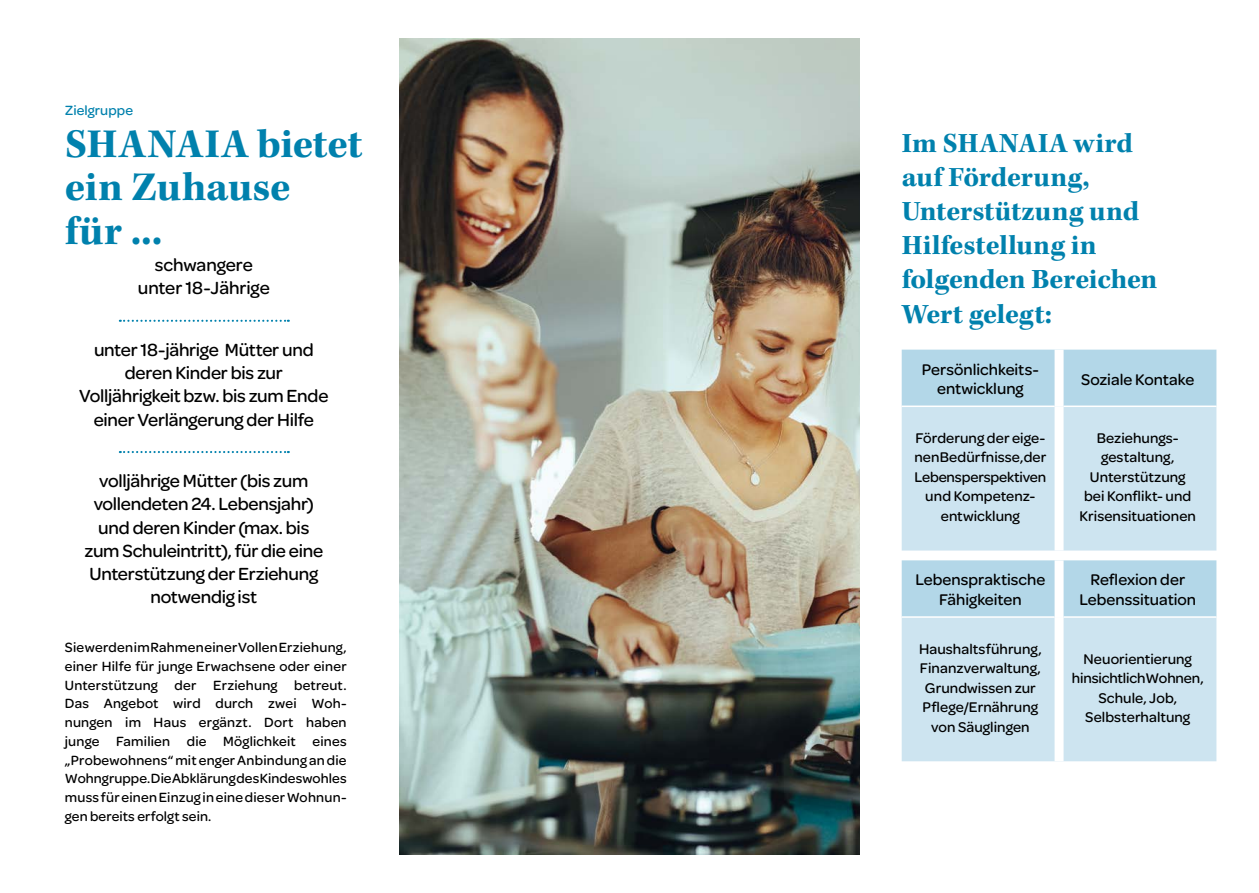
<style>
.page{position:relative;width:1259px;height:893px;background:#fff}
.page>*{position:absolute;margin:0;border:0;box-sizing:border-box;transform-origin:0 0}
.t1{font:700 42px/43.5px "Kepler Std";color:#0081ad}
.t2{font:700 28.5px/34.2px "Kepler Std";letter-spacing:-.005em;color:#0081ad}
.t3{font:18.75px/23.2px "Omnes VF";letter-spacing:-.015em;color:#000;text-align:center}
.t4{font:16.5px/19.8px "Omnes VF";color:#000;text-align:center}
.t5{font:15px/19.5px "Omnes VF";letter-spacing:.005em;color:#000;text-align:center}
.t6{font:14.25px/18.8px "Omnes VF";letter-spacing:.015em;color:#000;text-align:justify}
.t7{font:14.25px "Omnes VF";letter-spacing:.005em;color:#0081ad}
</style>
<div class="page">
<img style="left:400px;top:38px;width:459px;height:817px">
<svg style="left:120px;top:320px;width:169px;height:2px"></svg>
<svg style="left:120px;top:451px;width:169px;height:2px"></svg>
<div style="left:901px;top:350px;width:315px;height:56px;background:#b3d7e8"></div>
<div style="left:901px;top:407px;width:315px;height:144px;background:#cde4f0"></div>
<div style="left:1054px;top:350px;width:9px;height:56px;background:#fff"></div>
<div style="left:1054px;top:406px;width:9px;height:145px;background:#fff"></div>
<div style="left:901px;top:560px;width:315px;height:56px;background:#b3d7e8"></div>
<div style="left:901px;top:618px;width:315px;height:143px;background:#cde4f0"></div>
<div style="left:1054px;top:560px;width:9px;height:57px;background:#fff"></div>
<div style="left:1054px;top:617px;width:9px;height:144px;background:#fff"></div>
<p class="t7" style="left:65px;top:101px;width:70px">Zielgruppe</p>
<h1 class="t1" style="left:65px;top:123px;width:299px">SHANAIA bietet ein Zuhause<br>für ...</h1>
<h3 class="t3" style="left:138px;top:252px;width:133px">schwangere unter 18-Jährige</h3>
<h3 class="t3" style="left:79px;top:337px;width:251px">unter 18-jährige Mütter und deren Kinder bis zur<br>Volljährigkeit bzw. bis zum Ende einer Verlängerung der Hilfe</h3>
<h3 class="t3" style="left:84px;top:468px;width:240px">volljährige Mütter (bis zum vollendeten 24. Lebensjahr) und deren Kinder (max. bis zum Schuleintritt), für die eine<br>Unterstützung der Erziehung notwendig ist</h3>
<p class="t6" style="left:65px;top:637px;width:283px">Sie werden im Rahmen einer Vollen Erziehung, einer Hilfe für junge Erwachsene oder einer Unterstützung der Erziehung betreut.<br>Das Angebot wird durch zwei Woh&shy;nungen im Haus ergänzt. Dort haben junge Familien die Möglichkeit eines „Probewohnens“ mit enger Anbindung an die Wohngruppe. Die Abklärung des Kindeswohles muss für einen Einzug in eine dieser Wohnun&shy;gen bereits erfolgt sein.</p>
<h2 class="t2" style="left:901px;top:127px;width:257px">Im SHANAIA wird auf Förderung,<br>Unterstützung und<br>Hilfestellung in folgenden Bereichen<br>Wert gelegt:</h2>
<p class="t4" style="left:922px;top:358px;width:118px">Persönlichkeits&shy;entwicklung</p>
<p class="t4" style="left:1081px;top:368px;width:114px">Soziale Kontake</p>
<p class="t5" style="left:914px;top:427px;width:133px">Förderung der eige&shy;nen Bedürfnisse, der<br>Lebensperspektiven und Kompetenz&shy;entwicklung</p>
<p class="t5" style="left:1079px;top:427px;width:118px">Beziehungs&shy;gestaltung,<br>Unterstützung bei Konflikt- und<br>Krisensituationen</p>
<p class="t4" style="left:915px;top:569px;width:131px">Lebenspraktische<br>Fähigkeiten</p>
<p class="t4" style="left:1079px;top:569px;width:118px">Reflexion der<br>Lebenssituation</p>
<p class="t5" style="left:919px;top:638px;width:124px">Haushaltsführung,<br>Finanzverwaltung,<br>Grundwissen zur<br>Pflege/Ernährung von Säuglingen</p>
<p class="t5" style="left:1071px;top:648px;width:133px">Neuorientierung hinsichtlich Wohnen,<br>Schule, Job,<br>Selbsterhaltung</p>
</div>
